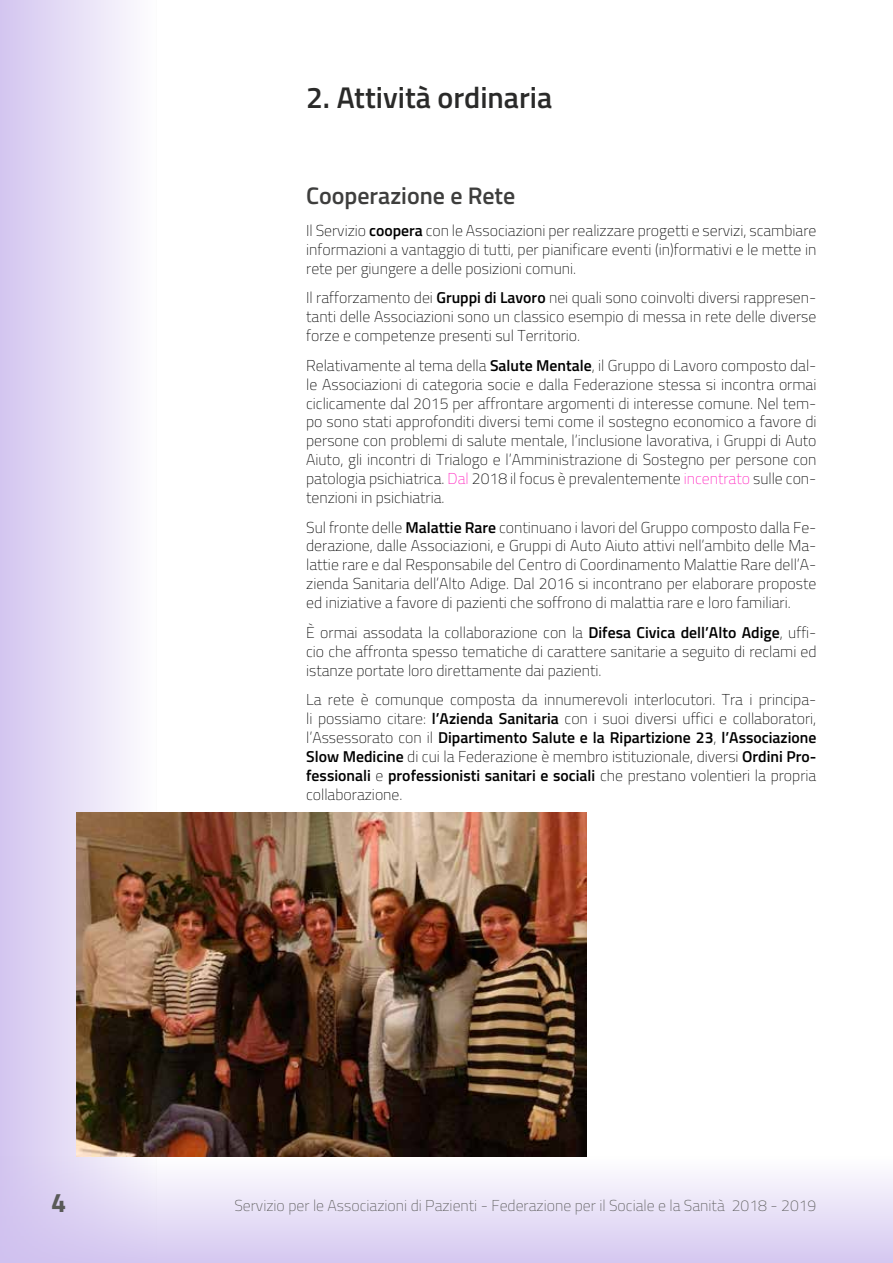
<style>
.page{position:relative;width:893px;height:1263px;background:#fff}
.page>*{position:absolute;margin:0;border:0;box-sizing:border-box;transform-origin:0 0}
.t1{font:600 30px "Titillium";color:#2a2a29}
.t2{font:700 27px "Titillium";color:#5a5a59}
.t3{font:600 24px "Titillium";color:#3e3e3d}
.t4{font:100 15.75px/18.9px "Titillium";color:#000;text-align:justify}
.t5{font:100 15.75px "Titillium";color:#5a5a59}
.s1{font-weight:600}
.s2{color:#ff24c0}
</style>
<div class="page">
<svg style="left:0;top:0;width:131px;height:1157px;background:#e3daf5"></svg>
<svg style="left:0;top:1157px;width:893px;height:106px"></svg>
<img style="left:77px;top:812px;width:510px;height:345px">
<h1 class="t1" style="left:306px;top:75px;width:248px">2. Attività ordinaria</h1>
<h3 class="t3" style="left:306px;top:178px;width:211px">Cooperazione e Rete</h3>
<p class="t4" style="left:306px;top:220px;width:512px">Il Servizio <span class="s1">coopera</span> con le Associazioni per realizzare progetti e servizi, scambiare informazioni a vantaggio di tutti, per pianificare eventi (in)formativi e le mette in rete per giungere a delle posizioni comuni.</p>
<p class="t4" style="left:306px;top:288px;width:512px">Il rafforzamento dei <span class="s1">Gruppi di Lavoro</span> nei quali sono coinvolti diversi rappresen&shy;tanti delle Associazioni sono un classico esempio di messa in rete delle diverse forze e competenze presenti sul Territorio.</p>
<p class="t4" style="left:306px;top:355px;width:512px">Relativamente al tema della <span class="s1">Salute Mentale</span>, il Gruppo di Lavoro composto dal&shy;le Associazioni di categoria socie e dalla Federazione stessa si incontra ormai ciclicamente dal 2015 per affrontare argomenti di interesse comune. Nel tem&shy;po sono stati approfonditi diversi temi come il sostegno economico a favore di persone con problemi di salute mentale, l’inclusione lavorativa, i Gruppi di Auto Aiuto, gli incontri di Trialogo e l’Amministrazione di Sostegno per persone con patologia psichiatrica. <span class="s2">Dal</span> 2018 il focus è prevalentemente <span class="s2">incentrato</span> sulle con&shy;tenzioni in psichiatria.</p>
<p class="t4" style="left:306px;top:517px;width:512px">Sul fronte delle <span class="s1">Malattie Rare</span> continuano i lavori del Gruppo composto dalla Fe&shy;derazione, dalle Associazioni, e Gruppi di Auto Aiuto attivi nell’ambito delle Ma&shy;lattie rare e dal Responsabile del Centro di Coordinamento Malattie Rare dell’A&shy;zienda Sanitaria dell’Alto Adige. Dal 2016 si incontrano per elaborare proposte ed iniziative a favore di pazienti che soffrono di malattia rare e loro familiari.</p>
<p class="t4" style="left:306px;top:622px;width:512px">È ormai assodata la collaborazione con la <span class="s1">Difesa Civica dell’Alto Adige</span>, uffi&shy;cio che affronta spesso tematiche di carattere sanitarie a seguito di reclami ed istanze portate loro direttamente dai pazienti.</p>
<p class="t4" style="left:306px;top:689px;width:512px">La rete è comunque composta da innumerevoli interlocutori. Tra i principa&shy;li possiamo citare: <span class="s1">l’Azienda Sanitaria</span> con i suoi diversi uffici e collaboratori, l’Assessorato con il <span class="s1">Dipartimento Salute e la Ripartizione 23</span>, <span class="s1">l’Associazione Slow Medicine</span> di cui la Federazione è membro istituzionale, diversi <span class="s1">Ordini Pro&shy;fessionali</span> e <span class="s1">professionisti sanitari e sociali</span> che prestano volentieri la propria collaborazione.</p>
<h2 class="t2" style="left:51px;top:1182px;width:17px">4</h2>
<p class="t5" style="left:234px;top:1195px;width:584px">Servizio per le Associazioni di Pazienti - Federazione per il Sociale e la Sanità 2018 - 2019</p>
</div>
